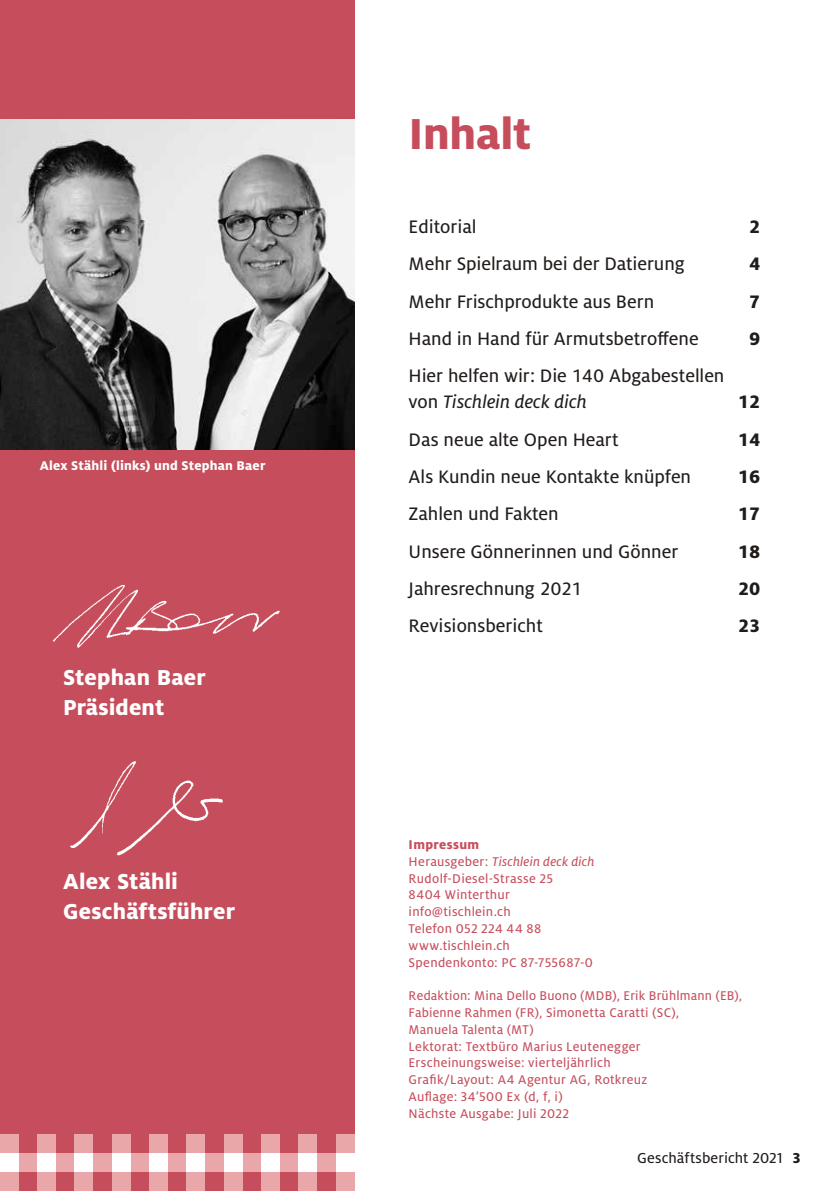
<style>
.page{position:relative;width:840px;height:1191px;background:#fff}
.page>*{position:absolute;margin:0;border:0;box-sizing:border-box;transform-origin:0 0}
.t1{font:800 48px "Milo OT";letter-spacing:-.005em;color:#c64e5c}
.t2{font:800 24px/30px "Milo OT";letter-spacing:.005em;color:#fff}
.t3{font:20px "Milo OT Text";color:#201c1a}
.t4{font:20px "Milo OT Text Ita";color:#201c1a}
.t5{font:800 20px "Milo OT";color:#201c1a}
.t6{font:16px "Milo OT Text";letter-spacing:.005em;color:#201c1a}
.t7{font:14px/16.8px "Milo OT Text";letter-spacing:.02em;color:#c64e5c}
.t8{font:800 14px "Milo OT";letter-spacing:.015em;color:#fff}
.t9{font:14px "Milo OT Text Ita";letter-spacing:.01em;color:#c64e5c}
.t10{font:800 14px "Milo OT";letter-spacing:.025em;color:#c64e5c}
.s1{font-family:"Milo OT Text"}
.s2{font-family:"Milo OT";font-weight:800}
</style>
<div class="page">
<div style="left:0;top:0;width:354px;height:1191px;background:#c64e5c"></div>
<div style="left:0;top:1172px;width:19px;height:19px;background:#eaa7aa"></div>
<div style="left:37px;top:1172px;width:19px;height:19px;background:#eaa7aa"></div>
<div style="left:75px;top:1172px;width:18px;height:19px;background:#eaa7aa"></div>
<div style="left:112px;top:1172px;width:18px;height:19px;background:#eaa7aa"></div>
<div style="left:149px;top:1172px;width:19px;height:19px;background:#eaa7aa"></div>
<div style="left:186px;top:1172px;width:19px;height:19px;background:#eaa7aa"></div>
<div style="left:224px;top:1172px;width:18px;height:19px;background:#eaa7aa"></div>
<div style="left:261px;top:1172px;width:19px;height:19px;background:#eaa7aa"></div>
<div style="left:298px;top:1172px;width:19px;height:19px;background:#eaa7aa"></div>
<div style="left:336px;top:1172px;width:18px;height:19px;background:#eaa7aa"></div>
<div style="left:19px;top:1153px;width:18px;height:19px;background:#eaa7aa"></div>
<div style="left:56px;top:1153px;width:19px;height:19px;background:#eaa7aa"></div>
<div style="left:93px;top:1153px;width:19px;height:19px;background:#eaa7aa"></div>
<div style="left:130px;top:1153px;width:19px;height:19px;background:#eaa7aa"></div>
<div style="left:168px;top:1153px;width:18px;height:19px;background:#eaa7aa"></div>
<div style="left:205px;top:1153px;width:19px;height:19px;background:#eaa7aa"></div>
<div style="left:242px;top:1153px;width:19px;height:19px;background:#eaa7aa"></div>
<div style="left:280px;top:1153px;width:18px;height:19px;background:#eaa7aa"></div>
<div style="left:317px;top:1153px;width:19px;height:19px;background:#eaa7aa"></div>
<div style="left:0;top:1134px;width:19px;height:19px;background:#eaa7aa"></div>
<div style="left:37px;top:1134px;width:19px;height:19px;background:#eaa7aa"></div>
<div style="left:75px;top:1134px;width:18px;height:19px;background:#eaa7aa"></div>
<div style="left:112px;top:1134px;width:18px;height:19px;background:#eaa7aa"></div>
<div style="left:149px;top:1134px;width:19px;height:19px;background:#eaa7aa"></div>
<div style="left:186px;top:1134px;width:19px;height:19px;background:#eaa7aa"></div>
<div style="left:224px;top:1134px;width:18px;height:19px;background:#eaa7aa"></div>
<div style="left:261px;top:1134px;width:19px;height:19px;background:#eaa7aa"></div>
<div style="left:298px;top:1134px;width:19px;height:19px;background:#eaa7aa"></div>
<div style="left:336px;top:1134px;width:18px;height:19px;background:#eaa7aa"></div>
<div style="left:0;top:1153px;width:19px;height:19px;background:#fff"></div>
<div style="left:37px;top:1153px;width:19px;height:19px;background:#fff"></div>
<div style="left:75px;top:1153px;width:18px;height:19px;background:#fff"></div>
<div style="left:112px;top:1153px;width:18px;height:19px;background:#fff"></div>
<div style="left:149px;top:1153px;width:19px;height:19px;background:#fff"></div>
<div style="left:186px;top:1153px;width:19px;height:19px;background:#fff"></div>
<div style="left:224px;top:1153px;width:18px;height:19px;background:#fff"></div>
<div style="left:261px;top:1153px;width:19px;height:19px;background:#fff"></div>
<div style="left:298px;top:1153px;width:19px;height:19px;background:#fff"></div>
<div style="left:336px;top:1153px;width:18px;height:19px;background:#fff"></div>
<img style="left:0;top:119px;width:354px;height:331px">
<img style="left:70px;top:761px;width:153px;height:95px">
<img style="left:53px;top:585px;width:227px;height:63px">
<p class="t8" style="left:40px;top:457px;width:227px">Alex Stähli (links) und Stephan Baer</p>
<h2 class="t2" style="left:63px;top:662px;width:144px">Stephan Baer<br>Präsident</h2>
<h2 class="t2" style="left:63px;top:866px;width:173px">Alex Stähli<br>Geschäftsführer</h2>
<h1 class="t1" style="left:408px;top:106px;width:124px">Inhalt</h1>
<h3 class="t3" style="left:408px;top:216px;width:69px">Editorial</h3>
<h3 class="t5" style="left:748px;top:215px;width:13px">2</h3>
<h3 class="t3" style="left:408px;top:253px;width:277px">Mehr Spielraum bei der Datierung</h3>
<h3 class="t5" style="left:748px;top:252px;width:13px">4</h3>
<h3 class="t3" style="left:408px;top:290px;width:247px">Mehr Frischprodukte aus Bern</h3>
<h3 class="t5" style="left:748px;top:290px;width:13px">7</h3>
<h3 class="t3" style="left:408px;top:328px;width:291px">Hand in Hand für Armutsbetroffene</h3>
<h3 class="t5" style="left:748px;top:327px;width:13px">9</h3>
<h3 class="t3" style="left:408px;top:365px;width:317px">Hier helfen wir: Die 140 Abgabestellen</h3>
<h3 class="t4" style="left:408px;top:391px;width:180px"><span class="s1">von</span> Tischlein deck dich</h3>
<h3 class="t5" style="left:737px;top:390px;width:24px">12</h3>
<h3 class="t3" style="left:408px;top:428px;width:211px">Das neue alte Open Heart</h3>
<h3 class="t5" style="left:737px;top:428px;width:24px">14</h3>
<h3 class="t3" style="left:408px;top:466px;width:284px">Als Kundin neue Kontakte knüpfen</h3>
<h3 class="t5" style="left:737px;top:465px;width:24px">16</h3>
<h3 class="t3" style="left:408px;top:503px;width:151px">Zahlen und Fakten</h3>
<h3 class="t5" style="left:737px;top:502px;width:24px">17</h3>
<h3 class="t3" style="left:408px;top:540px;width:271px">Unsere Gönnerinnen und Gönner</h3>
<h3 class="t5" style="left:737px;top:540px;width:24px">18</h3>
<h3 class="t3" style="left:408px;top:578px;width:175px">Jahresrechnung 2021</h3>
<h3 class="t5" style="left:737px;top:577px;width:24px">20</h3>
<h3 class="t3" style="left:408px;top:615px;width:136px">Revisionsbericht</h3>
<h3 class="t5" style="left:737px;top:614px;width:24px">23</h3>
<p class="t10" style="left:408px;top:836px;width:72px">Impressum</p>
<p class="t9" style="left:408px;top:853px;width:187px"><span class="s1">Herausgeber:</span> Tischlein deck dich</p>
<p class="t7" style="left:408px;top:870px;width:186px">Rudolf-Diesel-Strasse 25<br>8404 Winterthur info@tischlein.ch<br>Telefon 052 224 44 88 www.tischlein.ch<br>Spendenkonto: PC 87-755687-0</p>
<p class="t7" style="left:408px;top:987px;width:335px">Redaktion: Mina Dello Buono (MDB), Erik Brühlmann (EB), Fabienne Rahmen (FR), Simonetta Caratti (SC),<br>Manuela Talenta (MT)<br>Lektorat: Textbüro Marius Leutenegger Erscheinungsweise: vierteljährlich<br>Grafik/Layout: A4 Agentur AG, Rotkreuz<br>Auflage: 34’500 Ex (d, f, i)<br>Nächste Ausgabe: Juli 2022</p>
<p class="t6" style="left:636px;top:1148px;width:164px">Geschäftsbericht 2021 <span class="s2">3</span></p>
</div>
